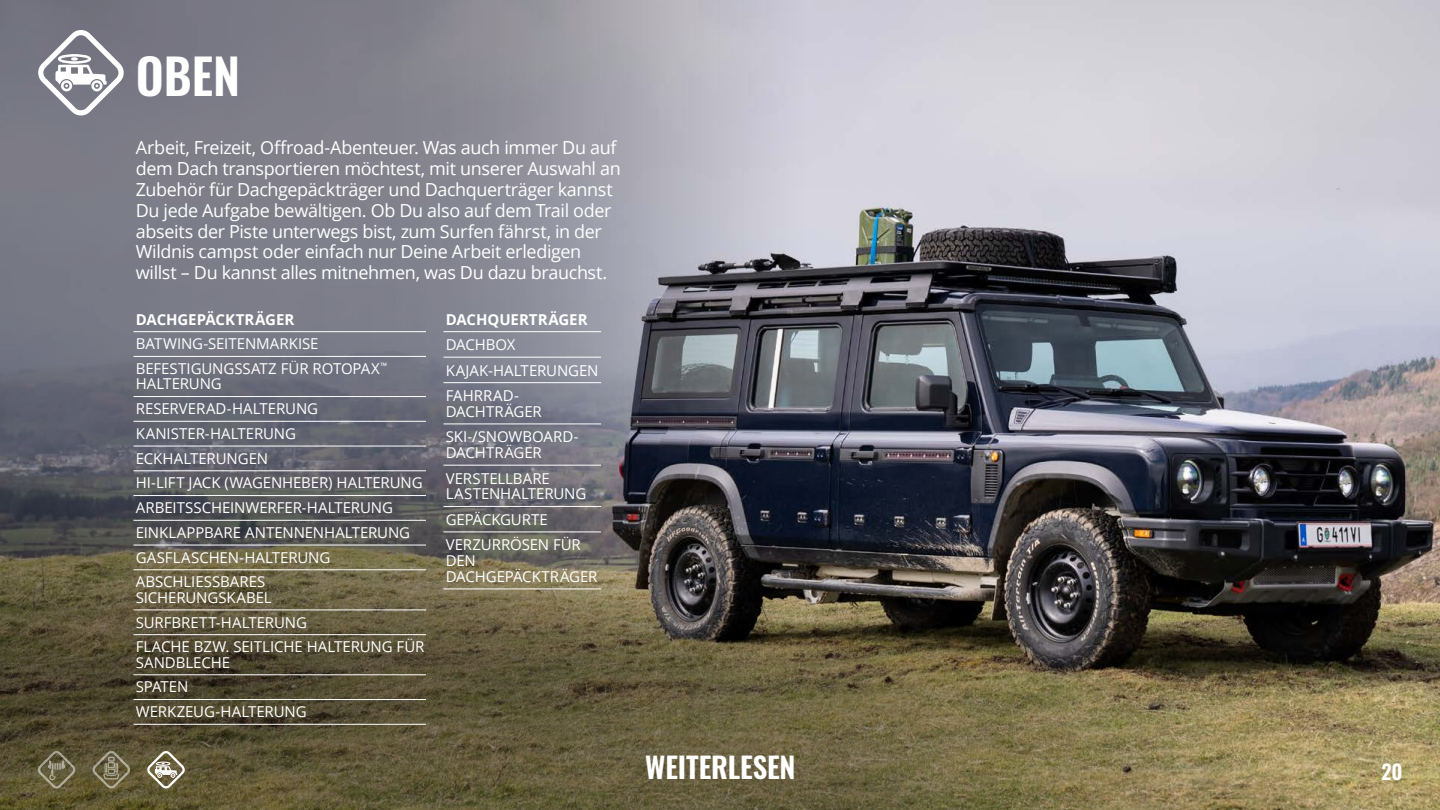
<style>
.page{position:relative;width:1440px;height:810px;background:#fff}
.page>*{position:absolute;margin:0;border:0;box-sizing:border-box;transform-origin:0 0}
.Headline_Section{font:600 48.75px "Oswald";color:#fff}
.t1{font:600 28.88px "Oswald";letter-spacing:-.005em;color:#fff}
.t2{font:600 20.25px "Oswald";color:#fff}
.Bodycopy{font:18px/20.9px "Open Sans";letter-spacing:-.02em;color:#fff}
.t3{font:15px/15.8px "Open Sans";letter-spacing:-.005em;color:#fff}
.t4{font:700 15px "Open Sans";letter-spacing:-.005em;color:#fff}
</style>
<div class="page">
<img style="left:810px;top:0;width:630px;height:564px">
<img style="left:0;top:0;width:810px;height:564px">
<img style="left:0;top:564px;width:1440px;height:246px">
<svg style="left:38px;top:751px;width:38px;height:37px"></svg>
<svg style="left:93px;top:750px;width:37px;height:38px"></svg>
<svg style="left:147px;top:750px;width:38px;height:38px"></svg>
<svg style="left:38px;top:29px;width:86px;height:86px"></svg>
<hr style="left:134px;top:331px;width:292px;height:1px;background:#fff">
<hr style="left:134px;top:356px;width:292px;height:1px;background:#fff">
<hr style="left:134px;top:396px;width:292px;height:1px;background:#fff">
<hr style="left:134px;top:421px;width:292px;height:1px;background:#fff">
<hr style="left:134px;top:446px;width:292px;height:1px;background:#fff">
<hr style="left:134px;top:470px;width:292px;height:1px;background:#fff">
<hr style="left:134px;top:495px;width:292px;height:1px;background:#fff">
<hr style="left:134px;top:520px;width:292px;height:1px;background:#fff">
<hr style="left:134px;top:545px;width:292px;height:1px;background:#fff">
<hr style="left:134px;top:569px;width:292px;height:1px;background:#fff">
<hr style="left:134px;top:610px;width:292px;height:1px;background:#fff">
<hr style="left:134px;top:634px;width:292px;height:1px;background:#fff">
<hr style="left:134px;top:674px;width:292px;height:1px;background:#fff">
<hr style="left:134px;top:699px;width:292px;height:1px;background:#fff">
<hr style="left:134px;top:724px;width:292px;height:1px;background:#fff">
<hr style="left:443px;top:331px;width:158px;height:1px;background:#fff">
<hr style="left:443px;top:357px;width:158px;height:1px;background:#fff">
<hr style="left:443px;top:382px;width:158px;height:1px;background:#fff">
<hr style="left:443px;top:424px;width:158px;height:1px;background:#fff">
<hr style="left:443px;top:465px;width:158px;height:1px;background:#fff">
<hr style="left:443px;top:506px;width:158px;height:1px;background:#fff">
<hr style="left:443px;top:532px;width:158px;height:1px;background:#fff">
<hr style="left:443px;top:589px;width:158px;height:1px;background:#fff">
<p class="Headline_Section" style="left:136px;top:50px;width:106px">OBEN</p>
<p class="Bodycopy" style="left:136px;top:137px;width:487px">Arbeit, Freizeit, Offroad-Abenteuer. Was auch immer Du auf dem Dach transportieren möchtest, mit unserer Auswahl an Zubehör für Dachgepäckträger und Dachquerträger kannst Du jede Aufgabe bewältigen. Ob Du also auf dem Trail oder abseits der Piste unterwegs bist, zum Surfen fährst, in der Wildnis campst oder einfach nur Deine Arbeit erledigen willst – Du kannst alles mitnehmen, was Du dazu brauchst.</p>
<p class="t4" style="left:136px;top:309px;width:160px">DACHGEPÄCKTRÄGER</p>
<p class="t3" style="left:136px;top:336px;width:184px">BATWING-SEITENMARKISE</p>
<p class="t3" style="left:136px;top:361px;width:253px;line-height:15.4px">BEFESTIGUNGSSATZ FÜR ROTOPAX<sup>™<br></sup>HALTERUNG</p>
<p class="t3" style="left:136px;top:400px;width:184px">RESERVERAD-HALTERUNG</p>
<p class="t3" style="left:136px;top:425px;width:162px">KANISTER-HALTERUNG</p>
<p class="t3" style="left:136px;top:450px;width:134px">ECKHALTERUNGEN</p>
<p class="t3" style="left:136px;top:475px;width:288px">HI-LIFT JACK (WAGENHEBER) HALTERUNG</p>
<p class="t3" style="left:136px;top:499px;width:259px">ARBEITSSCHEINWERFER-HALTERUNG</p>
<p class="t3" style="left:136px;top:524px;width:276px">EINKLAPPBARE ANTENNENHALTERUNG</p>
<p class="t3" style="left:136px;top:549px;width:196px">GASFLASCHEN-HALTERUNG</p>
<p class="t3" style="left:136px;top:574px;width:137px;line-height:15.4px">ABSCHLIESSBARES<br>SICHERUNGSKABEL</p>
<p class="t3" style="left:136px;top:614px;width:173px">SURFBRETT-HALTERUNG</p>
<p class="t3" style="left:136px;top:639px;width:290px;line-height:15.4px">FLACHE BZW. SEITLICHE HALTERUNG FÜR<br>SANDBLECHE</p>
<p class="t3" style="left:136px;top:679px;width:54px">SPATEN</p>
<p class="t3" style="left:136px;top:703px;width:172px">WERKZEUG-HALTERUNG</p>
<p class="t4" style="left:446px;top:309px;width:143px">DACHQUERTRÄGER</p>
<p class="t3" style="left:446px;top:336px;width:71px">DACHBOX</p>
<p class="t3" style="left:446px;top:362px;width:154px">KAJAK-HALTERUNGEN</p>
<p class="t3" style="left:446px;top:387px;width:98px">FAHRRAD-<br>DACHTRÄGER</p>
<p class="t3" style="left:446px;top:429px;width:134px">SKI-/SNOWBOARD-<br>DACHTRÄGER</p>
<p class="t3" style="left:446px;top:470px;width:142px">VERSTELLBARE<br>LASTENHALTERUNG</p>
<p class="t3" style="left:446px;top:511px;width:104px">GEPÄCKGURTE</p>
<p class="t3" style="left:446px;top:537px;width:153px">VERZURRÖSEN FÜR<br>DEN<br>DACHGEPÄCKTRÄGER</p>
<h2 class="t1" style="left:645px;top:752px;width:152px">WEITERLESEN</h2>
<h3 class="t2" style="left:1382px;top:761px;width:22px">20</h3>
</div>
